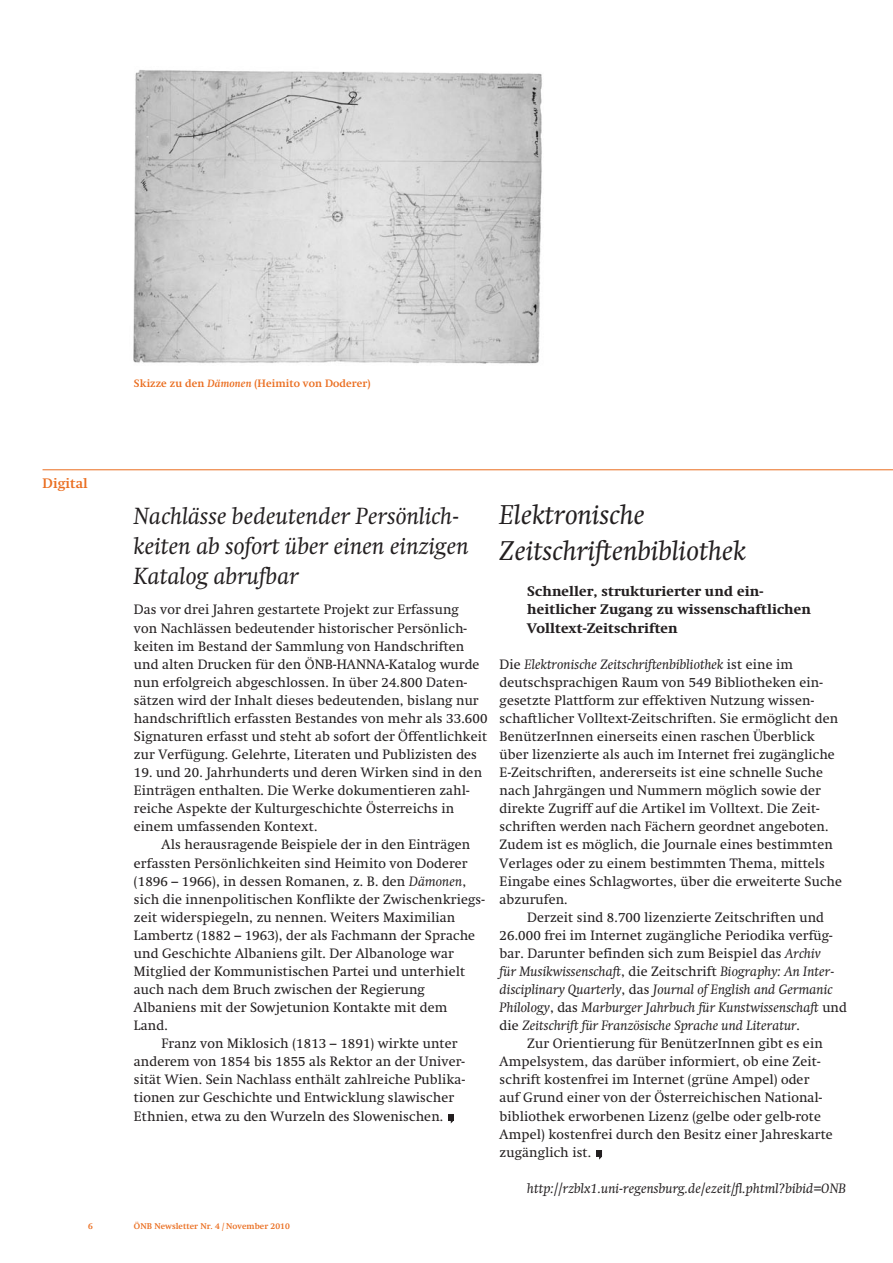
<style>
.page{position:relative;width:893px;height:1263px;background:#fff}
.page>*{position:absolute;margin:0;border:0;box-sizing:border-box;transform-origin:0 0}
._1_HL_18_pt{font:italic 27px/36.2px "Swift";letter-spacing:.01em;color:#231f20}
._1a_HL_15_5_pt{font:italic 23.25px/30.2px "Swift";letter-spacing:.01em;color:#231f20}
._4_Lauftext_9_0_pt{font:13.5px/18px "Swift";letter-spacing:.01em;color:#231f20}
._4_Lauftext_9_0_pt-2{font:italic 13.5px/18px "Swift";letter-spacing:.01em;color:#231f20}
._2_SHL_Bold_9_0_pt{font:800 13.5px "Swift";letter-spacing:.01em;color:#231f20}
._4c_Lauftext_Auflist{font:italic 13.5px "Swift";letter-spacing:.01em;color:#231f20}
.t1{font:700 13.5px "Swift";letter-spacing:.01em;color:#ea6d1f}
._6_Bildtext__Inhalt{font:700 10.5px "Swift";letter-spacing:.01em;color:#ea6d1f}
.t2{font:700 8.25px "Swift";letter-spacing:.01em;color:#ea6d1f}
.s1{font-style:italic}
.s2{font-style:normal}
</style>
<div class="page">
<hr style="left:43px;top:469px;width:850px;height:1px;background:#ea6d1f">
<svg style="left:448px;top:1114px;width:6px;height:9px"></svg>
<div style="left:596px;top:1150px;width:6px;height:7px;background:#231f20"></div>
<img style="left:133px;top:70px;width:409px;height:294px">
<p class="t1" style="left:43px;top:475px;width:47px">Digital</p>
<p class="_6_Bildtext__Inhalt" style="left:134px;top:377px;width:238px">Skizze zu den <span class="s1">Dämonen</span> (Heimito von Doderer)</p>
<p class="_1a_HL_15_5_pt" style="left:134px;top:501px;width:336px">Nachlässe bedeutender Persönlich&shy;keiten ab sofort über einen einzigen<br>Katalog abrufbar</p>
<p class="_1_HL_18_pt" style="left:500px;top:497px;width:248px">Elektronische<br>Zeitschriftenbibliothek</p>
<p class="_2_SHL_Bold_9_0_pt" style="left:527px;top:584px;width:238px">Schneller, strukturierter und ein-</p>
<p class="_2_SHL_Bold_9_0_pt" style="left:527px;top:602px;width:285px">heitlicher Zugang zu wissenschaftlichen</p>
<p class="_2_SHL_Bold_9_0_pt" style="left:527px;top:620px;width:152px">Volltext-Zeitschriften</p>
<p class="_4_Lauftext_9_0_pt" style="left:500px;top:655px;width:344px">Die <span class="s1">Elektronische Zeitschriftenbibliothek</span> ist eine im deutschsprachigen Raum von 549 Bibliotheken ein&shy;gesetzte Plattform zur effektiven Nutzung wissen&shy;schaftlicher Volltext-Zeitschriften. Sie ermöglicht den BenützerInnen einerseits einen raschen Überblick über lizenzierte als auch im Internet frei zugängliche E-Zeitschriften, andererseits ist eine schnelle Suche nach Jahrgängen und Nummern möglich sowie der direkte Zugriff auf die Artikel im Volltext. Die Zeit&shy;schriften werden nach Fächern geordnet angeboten.<br>Zudem ist es möglich, die Journale eines bestimmten Verlages oder zu einem bestimmten Thema, mittels Eingabe eines Schlagwortes, über die erweiterte Suche abzurufen.</p>
<p class="_4_Lauftext_9_0_pt-2" style="left:500px;top:908px;width:349px;text-indent:28px"><span class="s2">Derzeit sind 8.700 lizenzierte Zeitschriften und 26.000 frei im Internet zugängliche Periodika verfüg&shy;bar. Darunter befinden sich zum Beispiel das</span> Archiv<br>für Musikwissenschaft<span class="s2">, die Zeitschrift</span> Biography: An Inter&shy;disciplinary Quarterly<span class="s2">, das</span> Journal of English and Germanic Philology<span class="s2">, das</span> Marburger Jahrbuch für Kunstwissenschaft <span class="s2">und die</span> Zeitschrift für Französische Sprache und Literatur<span class="s2">.</span></p>
<p class="_4_Lauftext_9_0_pt" style="left:500px;top:1035px;width:335px;text-indent:28px">Zur Orientierung für BenützerInnen gibt es ein Ampelsystem, das darüber informiert, ob eine Zeit&shy;schrift kostenfrei im Internet (grüne Ampel) oder auf Grund einer von der Österreichischen National&shy;bibliothek erworbenen Lizenz (gelbe oder gelb-rote Ampel) kostenfrei durch den Besitz einer Jahreskarte zugänglich ist.</p>
<p class="_4c_Lauftext_Auflist" style="left:527px;top:1180px;width:320px">http://rzblx1.uni-regensburg.de/ezeit/fl.phtml?bibid=ONB</p>
<p class="_4_Lauftext_9_0_pt" style="left:134px;top:601px;width:355px">Das vor drei Jahren gestartete Projekt zur Erfassung<br>von Nachlässen bedeutender historischer Persönlich&shy;keiten im Bestand der Sammlung von Handschriften und alten Drucken für den ÖNB-HANNA-Katalog wurde nun erfolgreich abgeschlossen. In über 24.800 Daten&shy;sätzen wird der Inhalt dieses bedeutenden, bislang nur handschriftlich erfassten Bestandes von mehr als 33.600<br>Signaturen erfasst und steht ab sofort der Öffentlichkeit zur Verfügung. Gelehrte, Literaten und Publizisten des</p>
<p class="_4_Lauftext_9_0_pt" style="left:134px;top:763px;width:350px">19. und 20. Jahrhunderts und deren Wirken sind in den Einträgen enthalten. Die Werke dokumentieren zahl&shy;reiche Aspekte der Kulturgeschichte Österreichs in einem umfassenden Kontext.</p>
<p class="_4_Lauftext_9_0_pt" style="left:134px;top:836px;width:352px;text-indent:28px">Als herausragende Beispiele der in den Einträgen erfassten Persönlichkeiten sind Heimito von Doderer (1896 – 1966), in dessen Romanen, z. B. den <span class="s1">Dämonen</span>, sich die innenpolitischen Konflikte der Zwischenkriegs&shy;zeit widerspiegeln, zu nennen. Weiters Maximilian Lambertz (1882 – 1963), der als Fachmann der Sprache und Geschichte Albaniens gilt. Der Albanologe war Mitglied der Kommunistischen Partei und unterhielt auch nach dem Bruch zwischen der Regierung Albaniens mit der Sowjetunion Kontakte mit dem<br>Land.</p>
<p class="_4_Lauftext_9_0_pt" style="left:134px;top:1035px;width:333px;text-indent:28px">Franz von Miklosich (1813 – 1891) wirkte unter anderem von 1854 bis 1855 als Rektor an der Univer&shy;sität Wien. Sein Nachlass enthält zahlreiche Publika&shy;tionen zur Geschichte und Entwicklung slawischer Ethnien, etwa zu den Wurzeln des Slowenischen.</p>
<p class="t2" style="left:88px;top:1221px;width:6px">6</p>
<p class="t2" style="left:134px;top:1221px;width:157px">ÖNB Newsletter Nr. 4 / November 2010</p>
</div>
